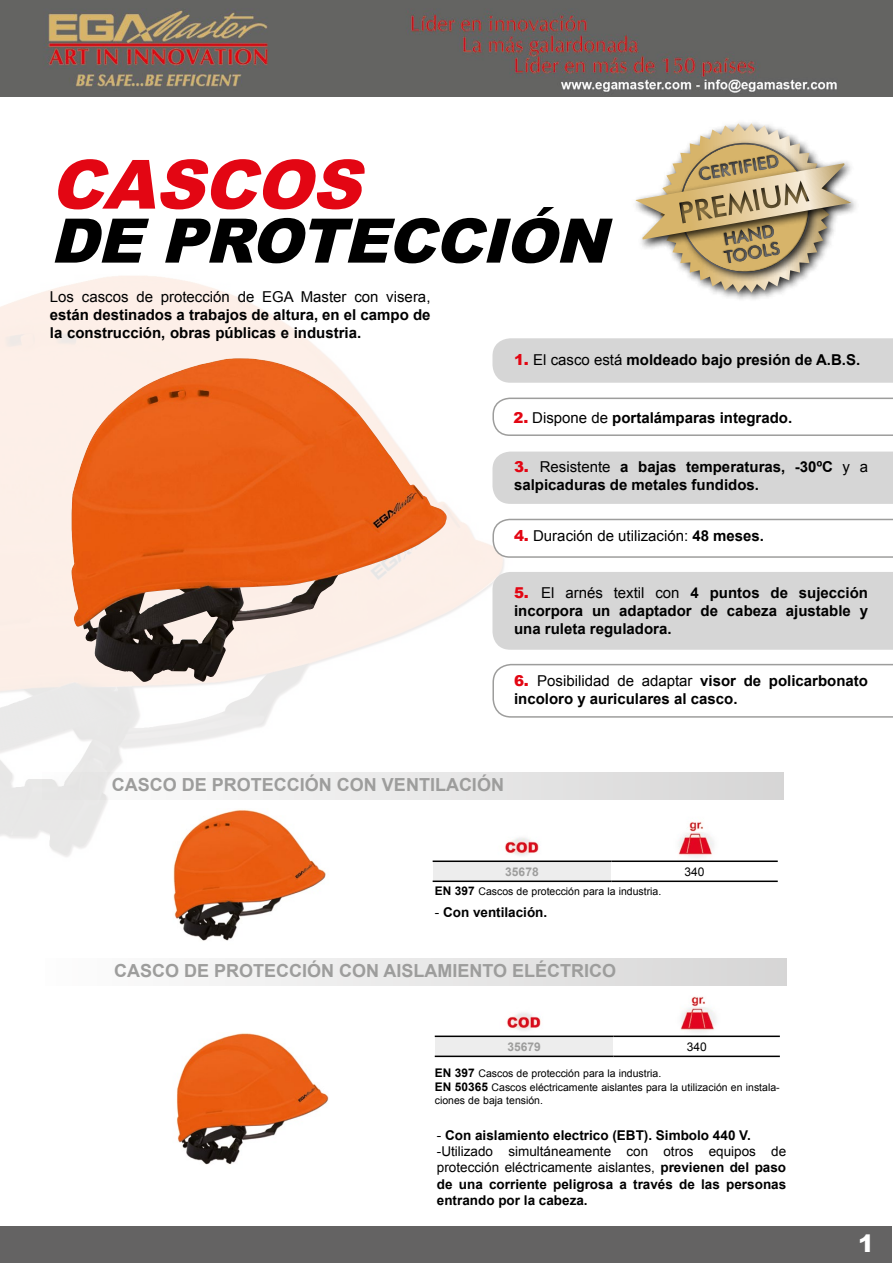
<style>
.page{position:relative;width:893px;height:1263px;background:#fff}
.page>*{position:absolute;margin:0;border:0;box-sizing:border-box;transform-origin:0 0}
.t1{font:italic 900 67.95px "Arial";color:#e30613}
.t2{font:italic 900 61.35px "Arial";color:#000}
.t3{font:900 24px "Arial";color:#fff}
.t4{font:700 18px "Arial";color:#9d9d9c}
.t5{font:700 15px/18px "Arial";color:#000}
.t6{font:15px "Arial";color:#000}
.t7{font:700 13.5px/16.2px "Arial";color:#000}
.t8{font:700 12px "Arial";color:#9d9d9c}
.t9{font:12px "Arial";color:#000}
.t10{font:10.5px/14.2px "Arial";color:#000}
.s1{font-weight:900;color:#e30613}
.s2{font-weight:400}
.s3{font-weight:700}
.s4{font-weight:700;font-size:11.85px}
</style>
<div class="page">
<div style="left:1px;top:1226px;width:891px;height:37px;background:#646363"></div>
<img style="left:0;top:0;width:893px;height:97px">
<img style="left:0;top:276px;width:578px;height:607px">
<img style="left:498px;top:829px;width:47px;height:31px">
<img style="left:678px;top:822px;width:36px;height:37px">
<svg style="left:492px;top:398px;width:401px;height:38px"></svg>
<div style="left:492px;top:452px;width:401px;height:52px;background:#d6d6d6"></div>
<div style="left:492px;top:338px;width:401px;height:45px;background:#d6d6d6"></div>
<svg style="left:43px;top:772px;width:741px;height:28px;fill:#e7e7e7"></svg>
<svg style="left:492px;top:519px;width:401px;height:39px"></svg>
<div style="left:433px;top:861px;width:178px;height:20px;background:#ededed"></div>
<hr style="left:433px;top:860px;width:178px;height:2px;background:#000">
<hr style="left:611px;top:860px;width:167px;height:2px;background:#000">
<hr style="left:433px;top:880px;width:178px;height:2px;background:#000">
<hr style="left:611px;top:880px;width:167px;height:2px;background:#000">
<svg style="left:492px;top:664px;width:401px;height:54px"></svg>
<div style="left:492px;top:572px;width:401px;height:78px;background:#d6d6d6"></div>
<img style="left:176px;top:1033px;width:153px;height:132px">
<img style="left:166px;top:809px;width:171px;height:132px">
<img style="left:71px;top:360px;width:376px;height:322px">
<div style="left:45px;top:958px;width:741px;height:27px;background:linear-gradient(to right,#fdfdfd,#d6d5d5)"></div>
<img style="left:506px;top:1012px;width:35px;height:19px">
<img style="left:680px;top:996px;width:36px;height:36px">
<div style="left:435px;top:1036px;width:179px;height:20px;background:#ededed"></div>
<hr style="left:435px;top:1035px;width:179px;height:2px;background:#000">
<hr style="left:614px;top:1035px;width:166px;height:2px;background:#000">
<hr style="left:435px;top:1055px;width:179px;height:2px;background:#000">
<hr style="left:614px;top:1055px;width:166px;height:2px;background:#000">
<div style="left:656px;top:119px;width:184px;height:184px;background:#000;opacity:.87"></div>
<svg style="left:636px;top:123px;width:215px;height:170px"></svg>
<h1 class="t1" style="left:50px;top:135px;width:335px">CASCOS</h1>
<h2 class="t2" style="left:50px;top:196px;width:579px">DE PROTECCIÓN</h2>
<p class="t6" style="left:50px;top:287px;width:382px">Los cascos de protección de EGA Master con visera,</p>
<p class="t5" style="left:50px;top:306px;width:382px">están destinados a trabajos de altura, en el campo de la construcción, obras públicas e industria.</p>
<p class="t5" style="left:514px;top:351px;width:348px"><span class="s1">1.</span> <span class="s2">El casco está</span> moldeado bajo presión de A.B.S.</p>
<p class="t5" style="left:514px;top:409px;width:280px"><span class="s1">2.</span> <span class="s2">Dispone de</span> portalámparas integrado.</p>
<p class="t5" style="left:514px;top:458px;width:356px"><span class="s1">3.</span> <span class="s2">Resistente</span> a bajas temperaturas, -30ºC <span class="s2">y a </span>salpicaduras de metales fundidos.</p>
<p class="t6" style="left:514px;top:526px;width:252px"><span class="s1">4.</span> Duración de utilización: <span class="s3">48 meses.</span></p>
<p class="t5" style="left:514px;top:584px;width:356px;text-align:justify"><span class="s1">5.</span> <span class="s2">El arnés textil con</span> 4 puntos de sujección incorpora un adaptador de cabeza ajustable y una ruleta reguladora.</p>
<p class="t5" style="left:514px;top:672px;width:355px"><span class="s1">6.</span> <span class="s2">Posibilidad de adaptar</span> visor de policarbonato incoloro y auriculares al casco.</p>
<p class="t4" style="left:112px;top:773px;width:394px">CASCO DE PROTECCIÓN CON VENTILACIÓN</p>
<p class="t8" style="left:505px;top:863px;width:35px">35678</p>
<p class="t9" style="left:684px;top:863px;width:22px">340</p>
<p class="t10" style="left:435px;top:884px;width:228px"><span class="s4">EN 397</span> Cascos de protección para la industria.</p>
<p class="t7" style="left:435px;top:905px;width:114px"><span class="s2">-</span> Con ventilación.</p>
<p class="t4" style="left:114px;top:958px;width:504px">CASCO DE PROTECCIÓN CON AISLAMIENTO ELÉCTRICO</p>
<p class="t8" style="left:507px;top:1038px;width:35px">35679</p>
<p class="t9" style="left:687px;top:1039px;width:22px">340</p>
<p class="t10" style="left:435px;top:1066px;width:346px"><span class="s4">EN 397</span> Cascos de protección para la industria.<br><span class="s4">EN 50365</span> Cascos eléctricamente aislantes para la utilización en instala-</p>
<p class="t10" style="left:435px;top:1093px;width:110px">ciones de baja tensión.</p>
<p class="t7" style="left:437px;top:1127px;width:351px"><span class="s2">-</span> Con aislamiento electrico (EBT). Simbolo 440 V. <span class="s2">-Utilizado simultáneamente con otros equipos de protección eléctricamente aislantes,</span> previenen del paso de una corriente peligrosa a través de las personas entrando por la cabeza.</p>
<h3 class="t3" style="left:858px;top:1226px;width:18px">1</h3>
</div>
